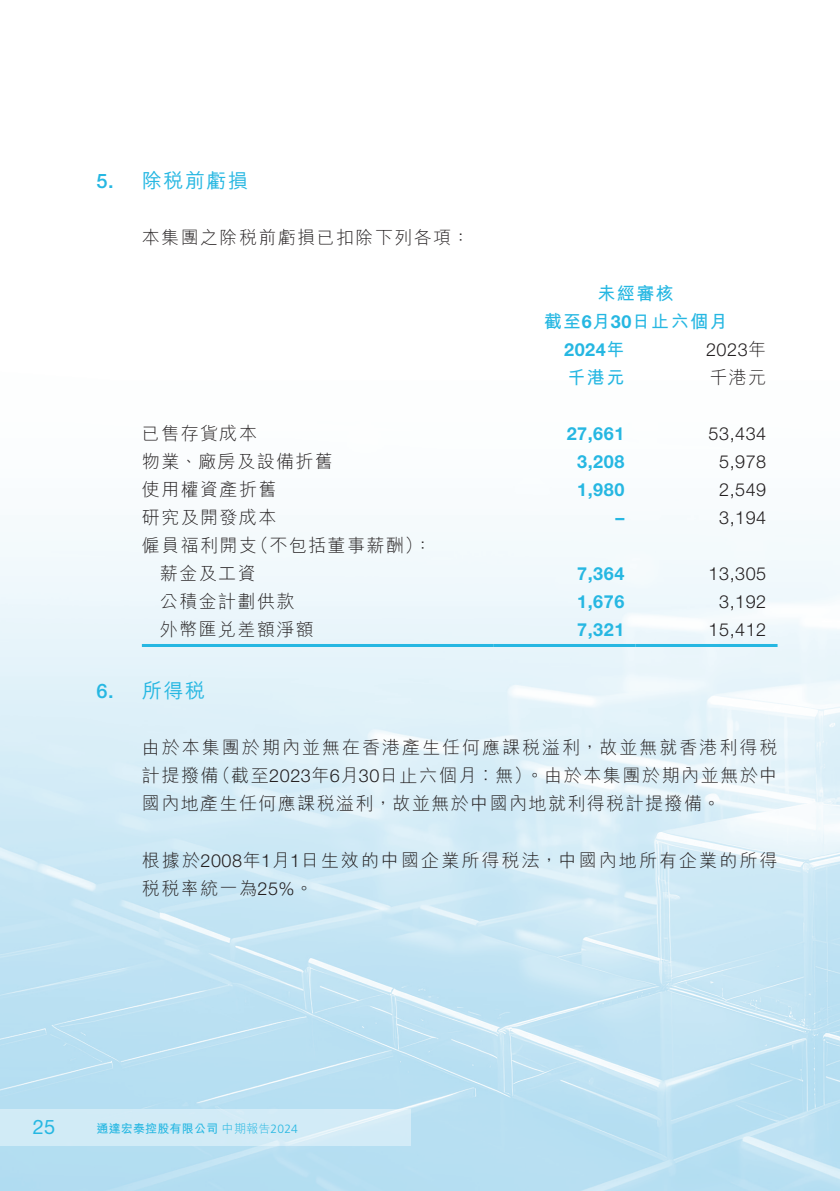
<style>
.page{position:relative;width:840px;height:1191px;background:#fff}
.page>*{position:absolute;margin:0;border:0;box-sizing:border-box;transform-origin:0 0}
.t1{font:500 20px "M Hei HK";letter-spacing:.08em;color:#26b7e2}
.t2{font:500 20px "Helvetica Neue LT Std";color:#26b7e2}
.t3{font:20px "Helvetica Neue LT Std";color:#26b7e2}
.t4{font:300 18px/28px "M Hei HK";letter-spacing:.08em;color:#231f20}
.t5{font:300 18px/28px "M Hei HK";letter-spacing:.11em;color:#231f20;text-align:right}
.t6{font:300 18px/28px "M Hei HK";letter-spacing:.115em;color:#231f20}
.t7{font:300 18px "Helvetica Neue LT Std";letter-spacing:.03em;color:#231f20}
.t8{font:700 18px "Helvetica Neue LT Std";letter-spacing:.03em;color:#26b7e2}
.t9{font:700 18px/28px "M Hei HK";letter-spacing:.08em;color:#26b7e2;text-align:center}
.t10{font:700 12px "M Hei HK";letter-spacing:.015em;color:#26b7e2}
.s1{font-family:"Helvetica Neue LT Std"}
.s2{font-family:"M Hei HK"}
.s3{font-weight:300}
.s4{font-family:"Frutiger LT Std";font-weight:300}
</style>
<div class="page">
<img style="left:0;top:532px;width:839px;height:659px">
<div style="left:0;top:1109px;width:410px;height:37px;background:#d2ebf6"></div>
<hr style="left:142px;top:644px;width:351px;height:3px;background:#26b7e2">
<hr style="left:493px;top:644px;width:142px;height:3px;background:#26b7e2">
<hr style="left:635px;top:644px;width:142px;height:3px;background:#26b7e2">
<p class="t2" style="left:96px;top:169px;width:19px">5.</p>
<p class="t2" style="left:96px;top:679px;width:19px">6.</p>
<p class="t1" style="left:142px;top:166px;width:108px">除稅前虧損</p>
<p class="t4" style="left:142px;top:223px;width:329px">本集團之除稅前虧損已扣除下列各項：</p>
<p class="t9" style="left:543px;top:278px;width:185px">未經審核<br>截至 月<span class="s1">6 30</span>日止六個月</p>
<p class="t7" style="left:705px;top:339px;width:62px">2023<span class="s2">年</span></p>
<p class="t8" style="left:564px;top:338px;width:62px">2024<span class="s2">年</span></p>
<p class="t9" style="left:567px;top:362px;width:58px">千港元</p>
<p class="t4" style="left:709px;top:363px;width:58px">千港元</p>
<p class="t4" style="left:142px;top:419px;width:117px">已售存貨成本</p>
<p class="t8" style="left:566px;top:422px;width:59px">27,661</p>
<p class="t7" style="left:708px;top:423px;width:59px">53,434</p>
<p class="t4" style="left:142px;top:447px;width:192px">物業、廠房及設備折舊</p>
<p class="t8" style="left:577px;top:450px;width:49px">3,208</p>
<p class="t7" style="left:718px;top:451px;width:49px">5,978</p>
<p class="t4" style="left:142px;top:475px;width:136px">使用權資產折舊</p>
<p class="t8" style="left:577px;top:478px;width:49px">1,980</p>
<p class="t7" style="left:718px;top:479px;width:49px">2,549</p>
<p class="t4" style="left:251px;top:503px;width:182px;text-indent:-109px">研究及開發成本<br>（不包括董事薪酬：(</p>
<p class="t4" style="left:142px;top:531px;width:117px">僱員福利開支</p>
<p class="t8" style="left:615px;top:506px;width:10px">–</p>
<p class="t7" style="left:718px;top:507px;width:49px">3,194</p>
<p class="t4" style="left:160px;top:559px;width:97px">薪金及工資</p>
<p class="t8" style="left:577px;top:562px;width:49px">7,364</p>
<p class="t7" style="left:708px;top:563px;width:59px">13,305</p>
<p class="t4" style="left:160px;top:587px;width:136px">公積金計劃供款</p>
<p class="t8" style="left:577px;top:590px;width:49px">1,676</p>
<p class="t7" style="left:718px;top:591px;width:49px">3,192</p>
<p class="t4" style="left:160px;top:615px;width:155px">外幣匯兌差額淨額</p>
<p class="t8" style="left:577px;top:618px;width:49px">7,321</p>
<p class="t7" style="left:708px;top:619px;width:59px">15,412</p>
<p class="t1" style="left:142px;top:676px;width:65px">所得稅</p>
<p class="t5" style="left:142px;top:733px;width:637px">由於本集團於期內並無在香港產生任何應課稅溢利，故並無就香港利得稅（截至<span class="s1">2023</span>年 月<span class="s1">6 30</span>日止六個月︰無）。由於本集團於期內並無於中</p>
<p class="t4" style="left:142px;top:761px;width:580px">計提撥備<br>國內地產生任何應課稅溢利，故並無於中國內地就利得稅計提撥備。</p>
<p class="t6" style="left:142px;top:845px;width:636px">根據於<span class="s1">2008</span>年 月<span class="s1">1 1</span>日生效的中國企業所得稅法，中國內地所有企業的所得稅稅率統一為<span class="s1">25%</span>。</p>
<p class="t3" style="left:33px;top:1114px;width:24px">25</p>
<p class="t10" style="left:96px;top:1119px;width:203px">通達宏泰控股有限公司<span class="s3">中期報告</span><span class="s4">2024</span></p>
</div>
